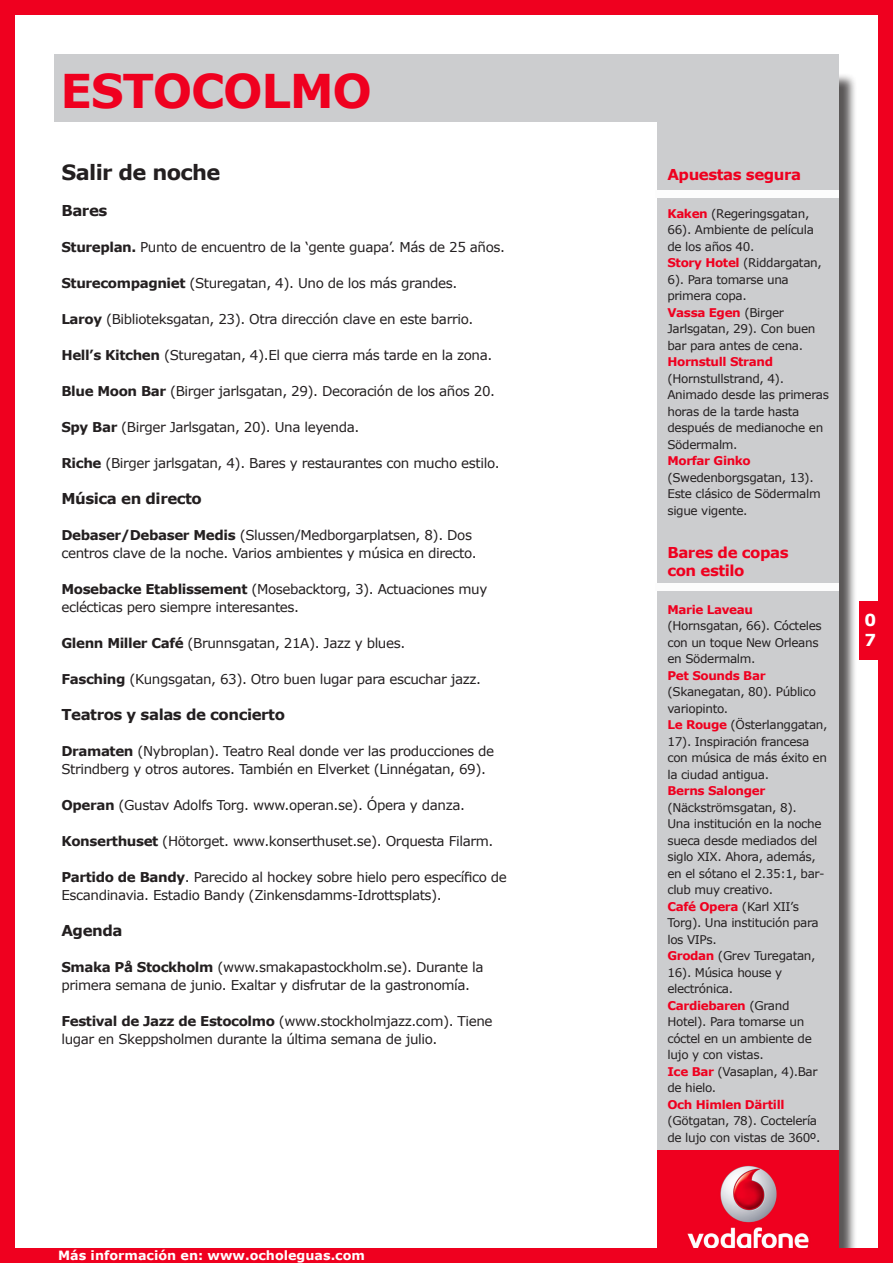
<style>
.page{position:relative;width:893px;height:1263px;background:#fff}
.page>*{position:absolute;margin:0;border:0;box-sizing:border-box;transform-origin:0 0}
.tit_31pt{font:700 46.5px "Verdana";letter-spacing:-.03em;color:#ef001f}
.tit_14pt{font:700 21px "Verdana";letter-spacing:-.03em;color:#231f20}
.t1{font:700 16.5px "Verdana";color:#fff}
.tex_gen{font:700 15px "Verdana";letter-spacing:-.03em;color:#231f20}
.t2{font:700 15px/18px "Verdana";letter-spacing:-.03em;color:#ef001f}
.tex_gen-2{font:13.5px/18px "Verdana";letter-spacing:-.03em;color:#231f20}
.t3{font:700 12.75px "Verdana";color:#fff}
.tex_gen_lateral{font:12px/16.5px "Verdana";letter-spacing:-.03em;color:#231f20}
.s1{font-weight:700}
.s2{font-weight:700;color:#ef001f}
</style>
<div class="page">
<div style="left:54px;top:54px;width:785px;height:68px;background:#cccdcf"></div>
<div style="left:660px;top:73px;width:198px;height:1190px;background:#231f20;opacity:.75"></div>
<div style="left:658px;top:71px;width:181px;height:1192px;background:#cccdcf"></div>
<img style="left:658px;top:1150px;width:181px;height:98px">
<div style="left:0;top:1248px;width:893px;height:15px;background:#ef001f"></div>
<div style="left:0;top:0;width:893px;height:14px;background:#ef001f"></div>
<div style="left:0;top:0;width:14px;height:1263px;background:#ef001f"></div>
<div style="left:878px;top:0;width:15px;height:1263px;background:#ef001f"></div>
<div style="left:859px;top:601px;width:23px;height:59px;background:#ef001f"></div>
<div style="left:656px;top:190px;width:183px;height:7px;background:#fcfcfc"></div>
<div style="left:656px;top:583px;width:183px;height:7px;background:#fcfcfc"></div>
<p class="tit_31pt" style="left:61px;top:61px;width:313px">ESTOCOLMO</p>
<p class="tit_14pt" style="left:61px;top:159px;width:161px">Salir de noche</p>
<p class="tex_gen" style="left:61px;top:201px;width:47px">Bares</p>
<p class="tex_gen-2" style="left:61px;top:238px;width:445px"><span class="s1">Stureplan.</span> Punto de encuentro de la ‘gente guapa’. Más de 25 años.</p>
<p class="tex_gen-2" style="left:61px;top:274px;width:397px"><span class="s1">Sturecompagniet</span> (Sturegatan, 4). Uno de los más grandes.</p>
<p class="tex_gen-2" style="left:61px;top:310px;width:413px"><span class="s1">Laroy</span> (Biblioteksgatan, 23). Otra dirección clave en este barrio.</p>
<p class="tex_gen-2" style="left:61px;top:346px;width:432px"><span class="s1">Hell’s Kitchen</span> (Sturegatan, 4).El que cierra más tarde en la zona.</p>
<p class="tex_gen-2" style="left:61px;top:382px;width:435px"><span class="s1">Blue Moon Bar</span> (Birger jarlsgatan, 29). Decoración de los años 20.</p>
<p class="tex_gen-2" style="left:61px;top:418px;width:299px"><span class="s1">Spy Bar</span> (Birger Jarlsgatan, 20). Una leyenda.</p>
<p class="tex_gen-2" style="left:61px;top:454px;width:440px"><span class="s1">Riche</span> (Birger jarlsgatan, 4). Bares y restaurantes con mucho estilo.</p>
<p class="tex_gen" style="left:61px;top:489px;width:142px">Música en directo</p>
<p class="tex_gen-2" style="left:61px;top:526px;width:417px"><span class="s1">Debaser/Debaser Medis</span> (Slussen/Medborgarplatsen, 8). Dos centros clave de la noche. Varios ambientes y música en directo.</p>
<p class="tex_gen-2" style="left:61px;top:580px;width:427px"><span class="s1">Mosebacke Etablissement</span> (Mosebacktorg, 3). Actuaciones muy eclécticas pero siempre interesantes.</p>
<p class="tex_gen-2" style="left:61px;top:634px;width:345px"><span class="s1">Glenn Miller Café</span> (Brunnsgatan, 21A). Jazz y blues.</p>
<p class="tex_gen-2" style="left:61px;top:670px;width:421px"><span class="s1">Fasching</span> (Kungsgatan, 63). Otro buen lugar para escuchar jazz.</p>
<p class="tex_gen" style="left:61px;top:705px;width:225px">Teatros y salas de concierto</p>
<p class="tex_gen-2" style="left:61px;top:742px;width:434px"><span class="s1">Dramaten</span> (Nybroplan). Teatro Real donde ver las producciones de<br>Strindberg y otros autores. También en Elverket (Linnégatan, 69).</p>
<p class="tex_gen-2" style="left:61px;top:796px;width:405px"><span class="s1">Operan</span> (Gustav Adolfs Torg. www.operan.se). Ópera y danza.</p>
<p class="tex_gen-2" style="left:61px;top:832px;width:433px"><span class="s1">Konserthuset</span> (Hötorget. www.konserthuset.se). Orquesta Filarm.</p>
<p class="tex_gen-2" style="left:61px;top:868px;width:447px"><span class="s1">Partido de Bandy</span>. Parecido al hockey sobre hielo pero específico de<br>Escandinavia. Estadio Bandy (Zinkensdamms-Idrottsplats).</p>
<p class="tex_gen" style="left:61px;top:921px;width:63px">Agenda</p>
<p class="tex_gen-2" style="left:61px;top:958px;width:423px"><span class="s1">Smaka På Stockholm</span> (www.smakapastockholm.se). Durante la primera semana de junio. Exaltar y disfrutar de la gastronomía.</p>
<p class="tex_gen-2" style="left:61px;top:1012px;width:433px"><span class="s1">Festival de Jazz de Estocolmo</span> (www.stockholmjazz.com). Tiene lugar en Skeppsholmen durante la última semana de julio.</p>
<p class="t3" style="left:58px;top:1247px;width:308px">Más información en: www.ocholeguas.com</p>
<p class="t2" style="left:667px;top:166px;width:135px">Apuestas segura</p>
<p class="tex_gen_lateral" style="left:667px;top:205px;width:148px"><span class="s2">Kaken</span> (Regeringsgatan,<br>66). Ambiente de película de los años 40.</p>
<p class="tex_gen_lateral" style="left:667px;top:255px;width:156px"><span class="s2">Story Hotel</span> (Riddargatan,<br>6). Para tomarse una primera copa.</p>
<p class="tex_gen_lateral" style="left:667px;top:304px;width:150px"><span class="s2">Vassa Egen</span> (Birger<br>Jarlsgatan, 29). Con buen bar para antes de cena.</p>
<p class="tex_gen_lateral" style="left:667px;top:354px;width:163px"><span class="s2">Hornstull Strand </span>(Hornstullstrand, 4).<br>Animado desde las primeras horas de la tarde hasta después de medianoche en<br>Södermalm.</p>
<p class="tex_gen_lateral" style="left:667px;top:453px;width:155px"><span class="s2">Morfar Ginko </span>(Swedenborgsgatan, 13).<br>Este clásico de Södermalm sigue vigente.</p>
<p class="t2" style="left:667px;top:544px;width:123px">Bares de copas con estilo</p>
<p class="tex_gen_lateral" style="left:667px;top:601px;width:156px"><span class="s2">Marie Laveau </span>(Hornsgatan, 66). Cócteles con un toque New Orleans en Södermalm.</p>
<p class="tex_gen_lateral" style="left:667px;top:667px;width:150px"><span class="s2">Pet Sounds Bar </span>(Skanegatan, 80). Público variopinto.</p>
<p class="tex_gen_lateral" style="left:667px;top:717px;width:162px"><span class="s2">Le Rouge</span> (Österlanggatan,<br>17). Inspiración francesa con música de más éxito en la ciudad antigua.</p>
<p class="tex_gen_lateral" style="left:667px;top:783px;width:159px"><span class="s2">Berns Salonger </span>(Näckströmsgatan, 8).<br>Una institución en la noche sueca desde mediados del siglo XIX. Ahora, además, en el sótano el 2.35:1, bar&shy;club muy creativo.</p>
<p class="tex_gen_lateral" style="left:667px;top:898px;width:153px"><span class="s2">Café Opera</span> (Karl XII’s<br>Torg). Una institución para los VIPs.</p>
<p class="tex_gen_lateral" style="left:667px;top:948px;width:150px"><span class="s2">Grodan</span> (Grev Turegatan,<br>16). Música house y electrónica.</p>
<p class="tex_gen_lateral" style="left:667px;top:997px;width:146px"><span class="s2">Cardiebaren</span> (Grand<br>Hotel). Para tomarse un cóctel en un ambiente de lujo y con vistas.</p>
<p class="tex_gen_lateral" style="left:667px;top:1063px;width:152px"><span class="s2">Ice Bar</span> (Vasaplan, 4).Bar de hielo.</p>
<p class="tex_gen_lateral" style="left:667px;top:1096px;width:155px"><span class="s2">Och Himlen Därtill </span>(Götgatan, 78). Coctelería de lujo con vistas de 360º.</p>
<p class="t1" style="left:865px;top:609px;width:13px">0</p>
<p class="t1" style="left:865px;top:629px;width:13px">7</p>
</div>
